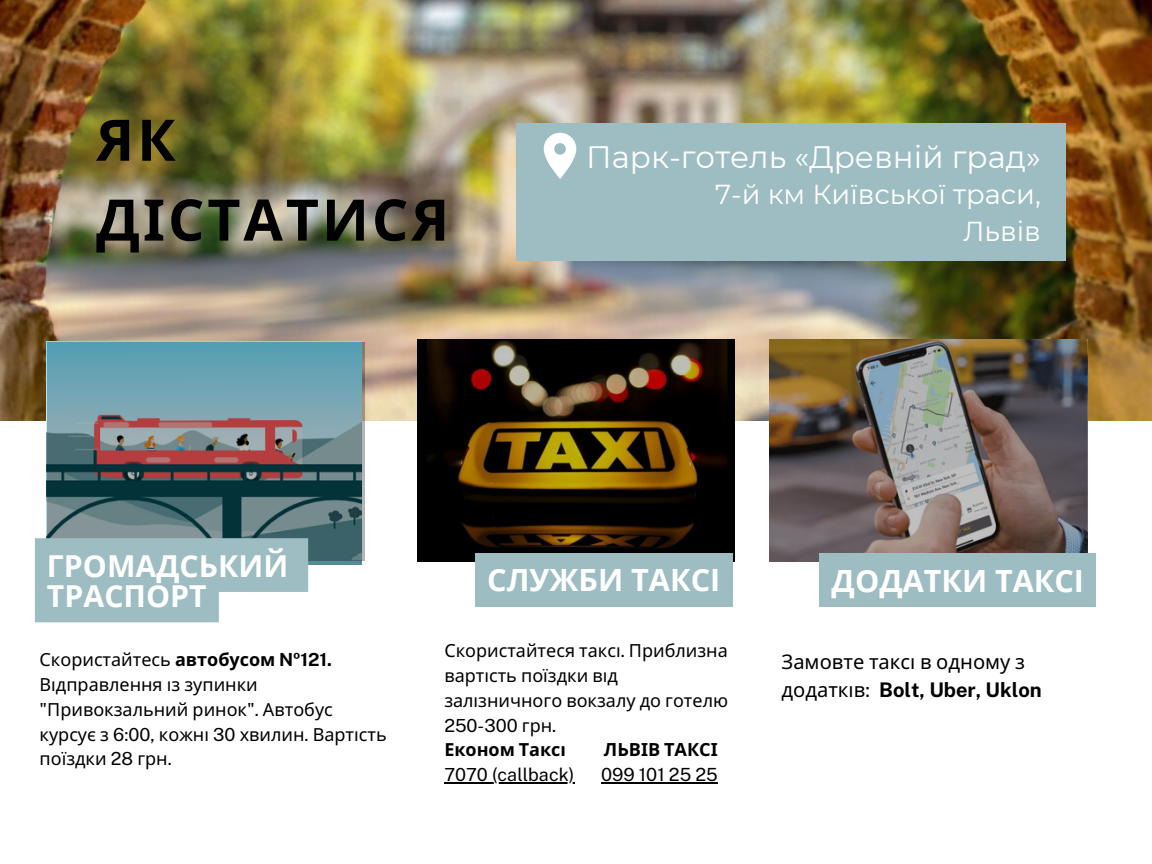
<style>
.page{position:relative;width:1152px;height:864px;background:#fff}
.page>*{position:absolute;margin:0;border:0;box-sizing:border-box;transform-origin:0 0}
.t1{font:700 57.3px/79.8px "Noto Sans";letter-spacing:.05em;color:#000}
.t2{font:31.05px "Montserrat";color:#fff}
.t3{font:700 30.6px "Open Sans";color:#fff}
.t4{font:700 30.3px "Open Sans";color:#fff}
.t5{font:27.3px/37.2px "Montserrat";color:#fff;text-align:right}
.t6{font:20.1px/27.9px "Noto Sans";color:#000}
.t7{font:700 18.15px "Noto Sans";color:#000}
.t8{font:18.15px "Public Sans";color:#000}
.t9{font:18px/24.8px "Noto Sans";color:#000}
.t10{font:18px "Public Sans";color:#000}
.t11{font:700 18px "Noto Sans";color:#000}
.s1{font-weight:700}
.s2{font-family:"Public Sans";font-weight:700}
.s3{font-family:"Public Sans"}
</style>
<div class="page">
<img style="left:0;top:0;width:1151px;height:421px">
<svg style="left:47px;top:342px;width:318px;height:219px;background:#627e87"></svg>
<svg style="left:417px;top:339px;width:318px;height:223px;background:#2b1d07"></svg>
<img style="left:769px;top:339px;width:318px;height:223px">
<div style="left:516px;top:124px;width:549px;height:136px;background:#9dbdc2"></div>
<svg style="left:544px;top:133px;width:32px;height:46px"></svg>
<hr style="left:444px;top:782px;width:130px;height:1px;background:#000">
<svg style="left:35px;top:538px;width:273px;height:84px;background:#a8c4c8"></svg>
<div style="left:475px;top:553px;width:257px;height:54px;background:#9dbdc2"></div>
<div style="left:819px;top:553px;width:277px;height:54px;background:#9dbdc2"></div>
<hr style="left:601px;top:782px;width:117px;height:1px;background:#000">
<p class="t1" style="left:96px;top:99px;width:355px">ЯК<br>ДІСТАТИСЯ</p>
<p class="t2" style="left:586px;top:138px;width:456px">Парк-готель «Древній град»</p>
<p class="t5" style="left:715px;top:176px;width:327px">7-й км Київської траси,<br>Львів</p>
<p class="t4" style="left:47px;top:545px;width:243px">ГРОМАДСЬКИЙ</p>
<p class="t4" style="left:47px;top:575px;width:161px">ТРАСПОРТ</p>
<p class="t3" style="left:487px;top:559px;width:235px">СЛУЖБИ ТАКСІ</p>
<p class="t3" style="left:832px;top:559px;width:254px">ДОДАТКИ ТАКСІ</p>
<p class="t9" style="left:40px;top:647px;width:349px">Скористайтесь <span class="s1">автобусом</span> <span class="s2">№121.<br></span>Відправлення із зупинки <span class="s3">"</span>Привокзальний ринок<span class="s3">".</span> Автобус курсує з <span class="s3">6:00,</span> кожні <span class="s3">30</span> хвилин<span class="s3">.</span> Варті сть поїздки <span class="s3">28</span> грн<span class="s3">.</span></p>
<p class="t9" style="left:444px;top:638px;width:285px">Скористайтеся таксі<span class="s3">.</span> Приблизна варті сть поїздки від залізничного вокзалу до готелю<br><span class="s3">250-300</span> грн<span class="s3">.</span></p>
<p class="t11" style="left:444px;top:737px;width:120px">Економ Таксі</p>
<p class="t10" style="left:444px;top:764px;width:132px">7070 (callback)</p>
<p class="t7" style="left:604px;top:737px;width:115px">ЛЬВІВ ТАКСІ</p>
<p class="t8" style="left:601px;top:764px;width:118px">099 101 25 25</p>
<p class="t6" style="left:782px;top:647px;width:262px">Замовте таксі в одному з додаткі в<span class="s3">:</span> <span class="s2">Bolt, Uber, Uklon</span></p>
</div>
